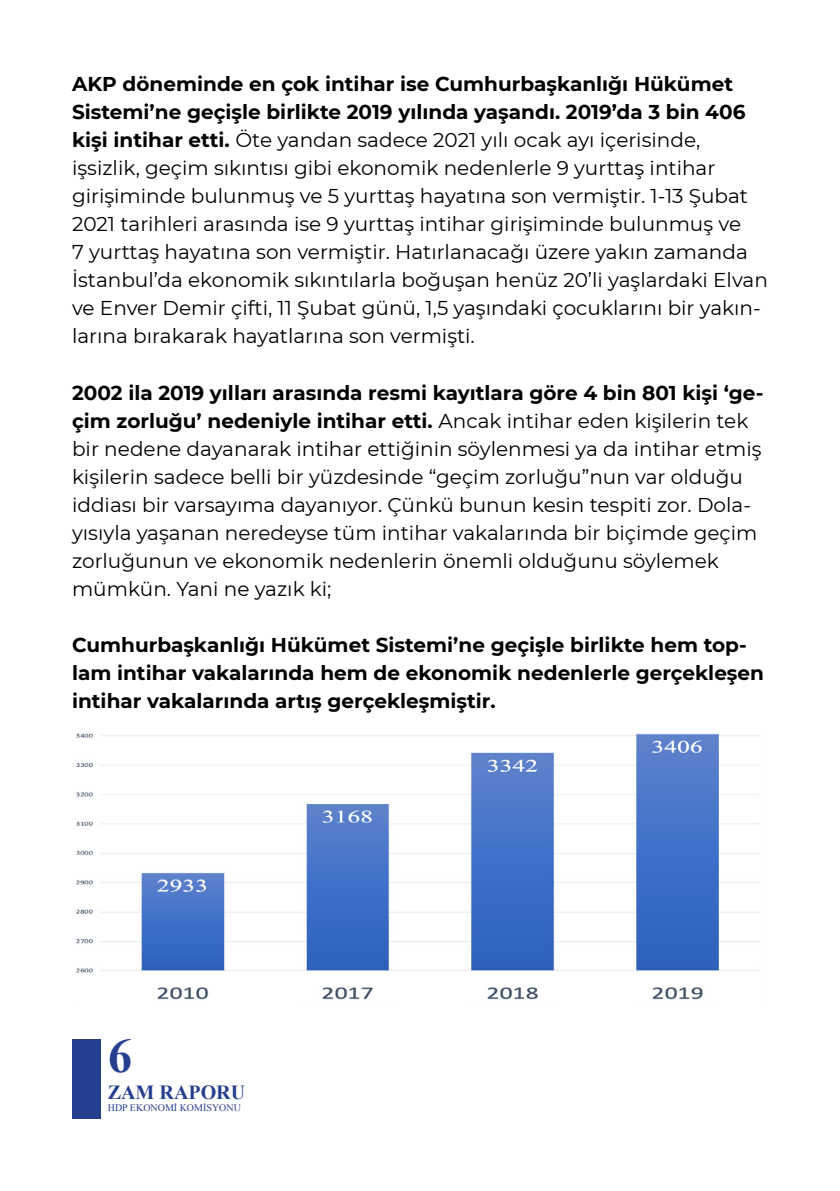
<style>
.page{position:relative;width:840px;height:1191px;background:#fff}
.page>*{position:absolute;margin:0;border:0;box-sizing:border-box;transform-origin:0 0}
.t1{font:700 48px "Times New Roman";color:#253f8e}
.t2{font:20px/28px "Montserrat";color:#000}
.t3{font:700 20px/28px "Montserrat";color:#000}
.t4{font:700 20px "Times New Roman";color:#253f8e}
.t5{font:10px "Times New Roman";color:#253f8e}
.s1{font-weight:700}
</style>
<div class="page">
<div style="left:72px;top:1039px;width:29px;height:80px;background:#253f8e"></div>
<img style="left:76px;top:733px;width:684px;height:267px">
<p class="t2" style="left:72px;top:70px;width:697px"><span class="s1">AKP döneminde en çok intihar ise Cumhurbaşkanlığı Hükümet Sistemi’ne geçişle birlikte 2019 yılında yaşandı. 2019’da 3 bin 406 kişi intihar etti.</span> Öte yandan sadece 2021 yılı ocak ayı içerisinde, işsizlik, geçim sıkıntısı gibi ekonomik nedenlerle 9 yurttaş intihar girişiminde bulunmuş ve 5 yurttaş hayatına son vermiştir. 1-13 Şubat 2021 tarihleri arasında ise 9 yurttaş intihar girişiminde bulunmuş ve<br>7 yurttaş hayatına son vermiştir. Hatırlanacağı üzere yakın zamanda İstanbul’da ekonomik sıkıntılarla boğuşan henüz 20’li yaşlardaki Elvan ve Enver Demir çifti, 11 Şubat günü, 1,5 yaşındaki çocuklarını bir yakın&shy;larına bırakarak hayatlarına son vermişti.</p>
<p class="t2" style="left:72px;top:378px;width:692px"><span class="s1">2002 ila 2019 yılları arasında resmi kayıtlara göre 4 bin 801 kişi ‘ge&shy;çim zorluğu’ nedeniyle intihar etti.</span> Ancak intihar eden kişilerin tek bir nedene dayanarak intihar ettiğinin söylenmesi ya da intihar etmiş kişilerin sadece belli bir yüzdesinde “geçim zorluğu”nun var olduğu iddiası bir varsayıma dayanıyor. Çünkü bunun kesin tespiti zor. Dola&shy;yısıyla yaşanan neredeyse tüm intihar vakalarında bir biçimde geçim zorluğunun ve ekonomik nedenlerin önemli olduğunu söylemek mümkün. Yani ne yazık ki;</p>
<p class="t3" style="left:72px;top:629px;width:693px">Cumhurbaşkanlığı Hükümet Sistemi’ne geçişle birlikte hem top&shy;lam intihar vakalarında hem de ekonomik nedenlerle gerçekleşen intihar vakalarında artış gerçekleşmiştir.</p>
<p class="t1" style="left:108px;top:1023px;width:25px">6</p>
<p class="t4" style="left:108px;top:1078px;width:139px">ZAM RAPORU</p>
<p class="t5" style="left:108px;top:1101px;width:134px">HDP EKONOMİ KOMİSYONU</p>
</div>
